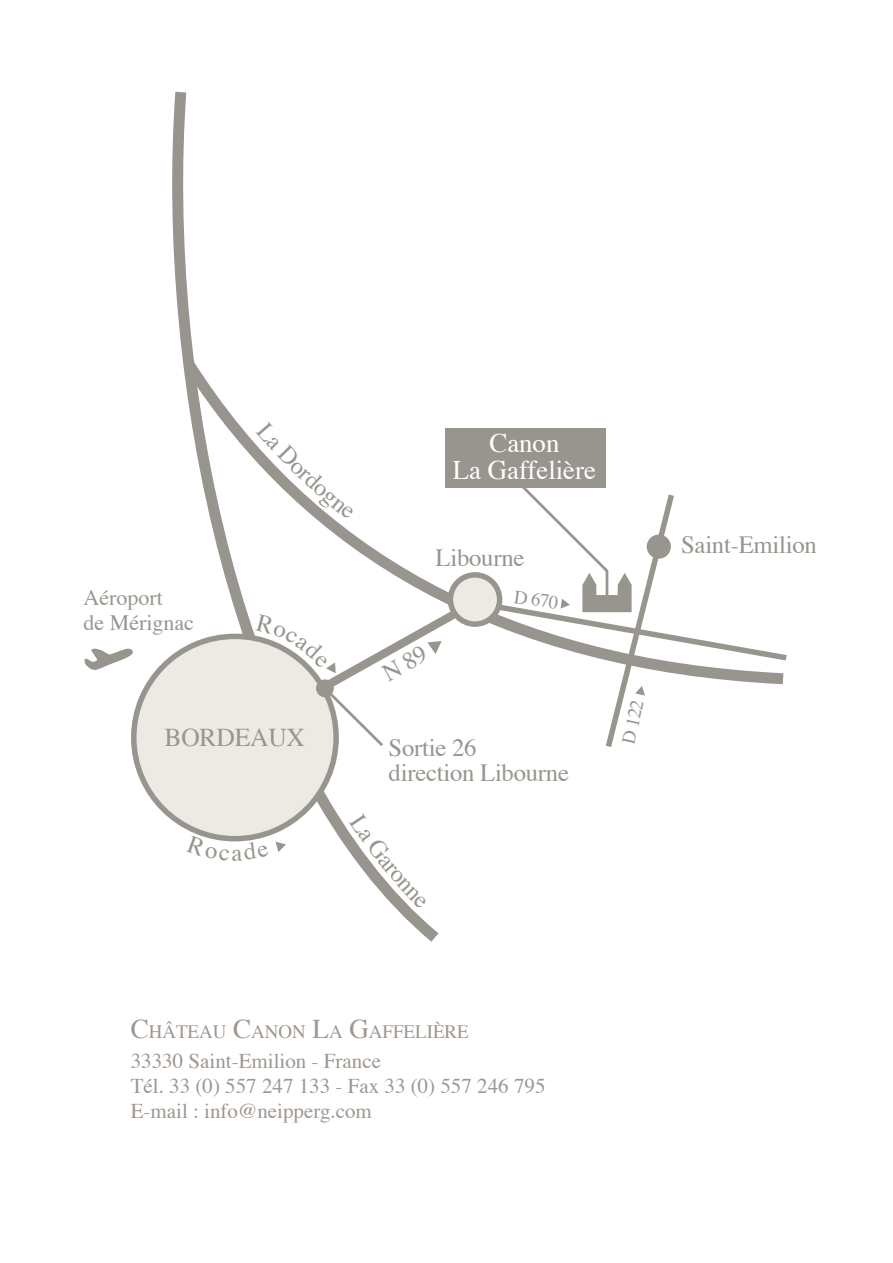
<style>
.page{position:relative;width:893px;height:1263px;background:#fff}
.page>*{position:absolute;margin:0;border:0;box-sizing:border-box;transform-origin:0 0}
.t1{font:26.85px/26.8px "Times";color:#fff;text-align:center}
.t2{font:25.65px "Times";letter-spacing:-.01em;color:#98958e}
.t3{font:24.75px/24.8px "Times";letter-spacing:-.01em;color:#98958e}
.t4{font:21.9px/24.8px "Times";color:#98958e}
.t5{font:21px "Times";color:#9f968f}
.t6{font:18.9px "Times";color:#9f968f}
.t7{font:18.75px "Times";color:#98958e}
.s1{font-size:27px}
</style>
<div class="page">
<svg style="left:161px;top:91px;width:278px;height:851px"></svg>
<svg style="left:174px;top:349px;width:318px;height:307px"></svg>
<div style="left:134px;top:636px;width:202px;height:203px;background:#ebeae4;border-radius:50%"></div>
<div style="left:450px;top:575px;width:50px;height:49px;background:#ebeae4;border-radius:50%"></div>
<div style="left:448px;top:572px;width:54px;height:55px;border:5px solid #98958e;border-radius:50%"></div>
<div style="left:445px;top:428px;width:161px;height:60px;background:#98958e"></div>
<svg style="left:276px;top:842px;width:10px;height:10px"></svg>
<svg style="left:492px;top:488px;width:295px;height:259px"></svg>
<svg style="left:84px;top:648px;width:49px;height:22px"></svg>
<svg style="left:186px;top:835px;width:83px;height:26px"></svg>
<svg style="left:349px;top:813px;width:79px;height:96px"></svg>
<svg style="left:256px;top:421px;width:99px;height:99px"></svg>
<svg style="left:255px;top:603px;width:211px;height:146px"></svg>
<p class="t4" style="left:84px;top:584px;width:112px">Aéroport<br>de Mérignac</p>
<p class="t2" style="left:165px;top:713px;width:142px">BORDEAUX</p>
<p class="t1" style="left:453px;top:427px;width:145px">Canon<br>La Gaffelière</p>
<p class="t3" style="left:436px;top:543px;width:90px">Libourne</p>
<p class="t7" style="left:517px;top:579px;width:46px;rotate:8deg">D 670</p>
<p class="t3" style="left:389px;top:733px;width:182px">Sortie 26<br>direction Libourne</p>
<p class="t7" style="left:611px;top:739px;width:46px;rotate:-77deg">D 122</p>
<p class="t3" style="left:681px;top:530px;width:137px">Saint-Emilion</p>
<p class="t6" style="left:131px;top:1014px;width:339px"><span class="s1">C</span>hâteau <span class="s1">C</span>anon <span class="s1">L</span>a <span class="s1">G</span>affelière</p>
<p class="t5" style="left:131px;top:1041px;width:252px">33330 Saint-Emilion - France</p>
<p class="t5" style="left:131px;top:1066px;width:416px">Tél. 33 (0) 557 247 133 - Fax 33 (0) 557 246 795</p>
<p class="t5" style="left:131px;top:1091px;width:243px">E-mail : info@neipperg.com</p>
</div>
